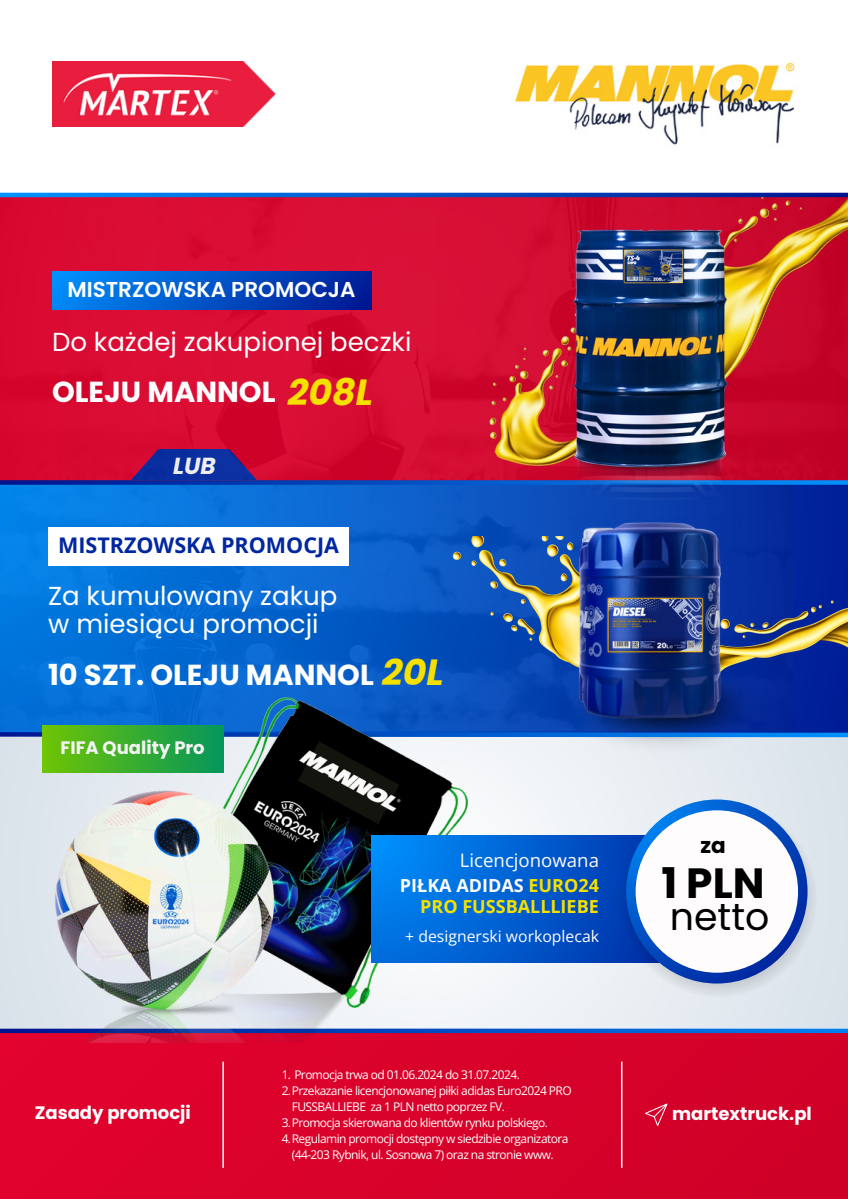
<style>
.page{position:relative;width:848px;height:1199px;background:#fff}
.page>*{position:absolute;margin:0;border:0;box-sizing:border-box;transform-origin:0 0}
.t1{font:700 42.2px "Poppins";color:#000}
.t2{font:37.8px "Poppins";color:#000}
.t3{font:italic 700 36.4px "Poppins";color:#f5e000}
.t4{font:700 29px "Poppins";color:#fefefe}
.t5{font:26px/28.4px "Poppins";color:#fefefe}
.t6{font:italic 700 23.2px "Poppins";color:#f3f3f3}
.t7{font:600 21.6px "Poppins";color:#fefefe}
.t8{font:700 21.6px "Open Sans";color:#0027a0}
.t9{font:700 21.6px "Poppins";color:#000}
.t10{font:18.6px "Open Sans";color:#fefcfd}
.t11{font:700 18px/21px "Open Sans";color:#f5e000;text-align:right}
.t12{font:700 18px "Poppins";color:#fefefe}
.t13{font:700 18px "Poppins";color:#f3f3f3}
.t14{font:15.8px "Open Sans";color:#fefcfd}
.t15{font:12px/16px "Open Sans";letter-spacing:-.045em;color:#fefefe}
.s1{color:#fefcfd}
</style>
<div class="page">
<img style="left:52px;top:62px;width:223px;height:64px">
<img style="left:0;top:197px;width:453px;height:283px">
<svg style="left:0;top:193px;width:453px;height:4px;background:#0071e0"></svg>
<div style="left:0;top:1033px;width:848px;height:165px;background:#d8022a"></div>
<hr style="left:222px;top:1061px;width:2px;height:106px;background:#fefefe">
<hr style="left:621px;top:1061px;width:1px;height:106px;background:#fefefe">
<div style="left:52px;top:271px;width:319px;height:39px;background:linear-gradient(to right,#008df9,#001a94)"></div>
<svg style="left:645px;top:1103px;width:22px;height:23px"></svg>
<svg style="left:470px;top:737px;width:378px;height:290px;fill:#eaeff4"></svg>
<img style="left:0;top:485px;width:793px;height:211px">
<div style="left:48px;top:527px;width:301px;height:38px;background:#fff"></div>
<img style="left:431px;top:536px;width:417px;height:196px">
<img style="left:555px;top:654px;width:218px;height:105px">
<img style="left:560px;top:531px;width:181px;height:194px">
<svg style="left:470px;top:732px;width:378px;height:5px;background:#006cdb"></svg>
<svg style="left:0;top:480px;width:453px;height:5px;background:#0a34a7"></svg>
<svg style="left:470px;top:1028px;width:378px;height:5px;background:#1e79dc"></svg>
<img style="left:453px;top:192px;width:395px;height:339px">
<img style="left:539px;top:224px;width:223px;height:275px">
<img style="left:515px;top:63px;width:280px;height:82px">
<img style="left:0;top:696px;width:470px;height:346px">
<div style="left:42px;top:725px;width:181px;height:47px;background:linear-gradient(to right,#6fc404,#04975b)"></div>
<svg style="left:371px;top:835px;width:248px;height:127px;background:#0063d4"></svg>
<svg style="left:619px;top:799px;width:198px;height:198px;background:#bac8e0"></svg>
<svg style="left:626px;top:799px;width:181px;height:184px;background:#0751c1"></svg>
<div style="left:635px;top:810px;width:163px;height:162px;background:#fefcfd;border-radius:50%"></div>
<p class="t7" style="left:67px;top:274px;width:290px">MISTRZOWSKA PROMOCJA</p>
<h4 class="t5" style="left:52px;top:328px;width:361px">Do każdej zakupionej beczki</h4>
<p class="t4" style="left:52px;top:371px;width:225px">OLEJU MANNOL</p>
<p class="t3" style="left:288px;top:367px;width:87px">208L</p>
<p class="t6" style="left:173px;top:450px;width:44px">LUB</p>
<h6 class="t8" style="left:58px;top:530px;width:282px">MISTRZOWSKA PROMOCJA</h6>
<h2 class="t5" style="left:48px;top:581px;width:291px">Za kumulowany zakup w miesiącu promocji</h2>
<p class="t4" style="left:48px;top:654px;width:327px">10 SZT. OLEJU MANNOL</p>
<h5 class="t3" style="left:382px;top:646px;width:63px">20L</h5>
<h6 class="t13" style="left:61px;top:735px;width:146px">FIFA Quality Pro</h6>
<p class="t10" style="left:460px;top:846px;width:141px">Licencjonowana</p>
<h1 class="t11" style="left:400px;top:874px;width:200px"><span class="s1">PIŁKA ADIDAS</span> EURO24<br>PRO FUSSBALLLIEBE</h1>
<p class="t14" style="left:405px;top:924px;width:195px">+ designerski workoplecak</p>
<p class="t12" style="left:35px;top:1100px;width:158px">Zasady promocji</p>
<p class="t15" style="left:282px;top:1066px;width:240px">1. Promocja trwa od 01.06.2024 do 31.07.2024.</p>
<p class="t15" style="left:292px;top:1082px;width:281px;text-indent:-10px">2.Przekazanie licencjonowanej piłki adidas Euro2024 PRO<br>FUSSBALLIEBE za 1 PLN netto poprzez FV.</p>
<p class="t15" style="left:282px;top:1114px;width:268px">3.Promocja skierowana do klientów rynku polskiego.</p>
<p class="t15" style="left:282px;top:1130px;width:288px;text-align:center">4.Regulamin promocji dostępny w siedzibie organizatora (44-203 Rybnik, ul. Sosnowa 7) oraz na stronie www.</p>
<p class="t9" style="left:700px;top:830px;width:27px">za</p>
<h3 class="t1" style="left:661px;top:853px;width:105px">1 PLN</h3>
<p class="t2" style="left:670px;top:890px;width:101px">netto</p>
<p class="t12" style="left:672px;top:1101px;width:141px">martextruck.pl</p>
</div>
